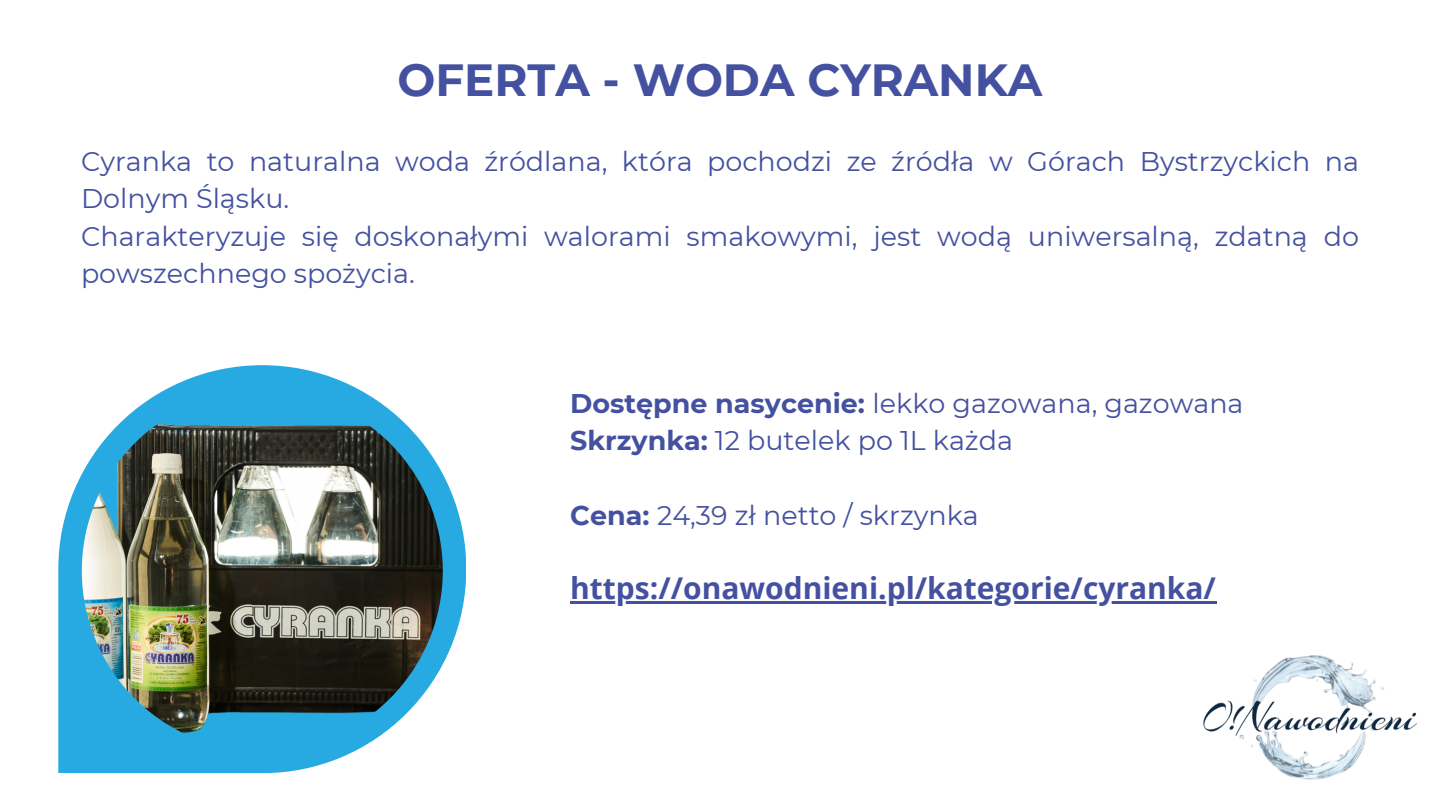
<style>
.page{position:relative;width:1440px;height:810px;background:#fff}
.page>*{position:absolute;margin:0;border:0;box-sizing:border-box;transform-origin:0 0}
.t1{font:700 45px "Montserrat";color:#4451a0}
.t2{font:700 30px "Open Sans";color:#4451a0}
.t3{font:27px/37.5px "Montserrat";color:#4451a0}
.s1{font-weight:700}
</style>
<div class="page">
<svg style="left:58px;top:365px;width:408px;height:408px"></svg>
<img style="left:82px;top:390px;width:361px;height:361px">
<img style="left:1203px;top:601px;width:214px;height:179px">
<hr style="left:570px;top:601px;width:646px;height:3px;background:#4451a0">
<p class="t1" style="left:398px;top:52px;width:646px">OFERTA - WODA CYRANKA</p>
<p class="t3" style="left:81px;top:142px;width:1279px">Cyranka to naturalna woda źródlana, która pochodzi ze źródła w Górach Bystrzyckich na<br>Dolnym Śląsku.</p>
<p class="t3" style="left:81px;top:217px;width:1279px">Charakteryzuje się doskonałymi walorami smakowymi, jest wodą uniwersalną, zdatną do powszechnego spożycia.</p>
<p class="t3" style="left:570px;top:384px;width:675px"><span class="s1">Dostępne nasycenie:</span> lekko gazowana, gazowana</p>
<p class="t3" style="left:570px;top:422px;width:444px"><span class="s1">Skrzynka:</span> 12 butelek po 1L każda</p>
<p class="t3" style="left:570px;top:497px;width:410px"><span class="s1">Cena:</span> 24,39 zł netto / skrzynka</p>
<p class="t2" style="left:570px;top:567px;width:647px">https://onawodnieni.pl/kategorie/cyranka/</p>
</div>
